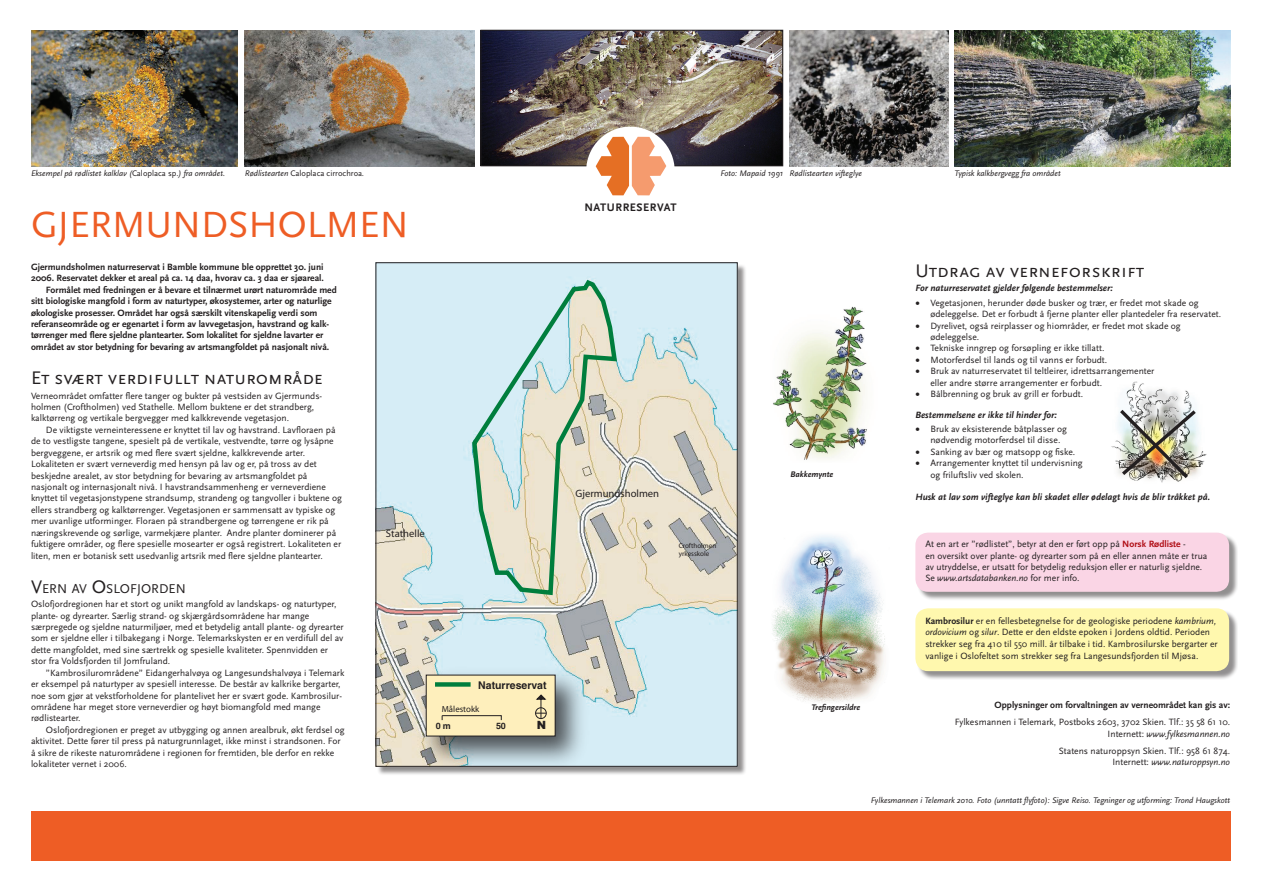
<style>
.page{position:relative;width:1263px;height:893px;background:#fff}
.page>*{position:absolute;margin:0;border:0;box-sizing:border-box;transform-origin:0 0}
.t1{font:38.1px "Scala Sans";color:#ee5d25}
.t2{font:19.05px "Scala Sans Caps";color:#231f20}
.t3{font:13.35px "Scala Sans";color:#231f20}
.t4{font:700 11.4px "Scala Sans";letter-spacing:.05em;color:#231f20}
.t5{font:900 11.32px "Arial";color:#231f20}
.t6{font:10.65px "Myriad";color:#231f20}
.t7{font:700 10.65px "Helvetica";color:#231f20}
.t8{font:9.52px/11.4px "Scala Sans";color:#231f20}
.t9{font:700 9.52px "Scala Sans";color:#231f20}
.t10{font:italic 700 9.52px "Scala Sans";color:#231f20}
.t11{font:8.85px "Myriad";color:#231f20}
.t12{font:700 8.85px "Helvetica";color:#231f20}
.t13{font:italic 8.48px "Scala Sans";color:#231f20}
.t14{font:8.48px "Scala Sans";color:#231f20}
.t15{font:italic 700 8.48px "Scala Sans";color:#231f20}
.t16{font:7.12px/8.6px "Myriad";color:#231f20}
.s1{font-style:normal}
.s2{font-style:italic}
.s3{font-size:19.05px}
.s4{font-weight:700;font-style:italic}
.s5{font-weight:700;color:#b00d15}
.s6{font-weight:700}
</style>
<div class="page">
<img style="left:483px;top:32px;width:298px;height:132px">
<div style="left:481px;top:30px;width:302px;height:136px;border:1px solid #231f20"></div>
<div style="left:31px;top:812px;width:1199px;height:49px;background:#ee5d25"></div>
<img style="left:1111px;top:381px;width:96px;height:102px">
<img style="left:1116px;top:406px;width:83px;height:76px">
<img style="left:773px;top:306px;width:94px;height:154px">
<div style="left:916px;top:609px;width:322px;height:71px;background:#231f20;opacity:.5"></div>
<div style="left:915px;top:608px;width:314px;height:63px;background:#fff8ae;border-radius:13px"></div>
<div style="left:916px;top:534px;width:322px;height:67px;background:#231f20;opacity:.5"></div>
<div style="left:915px;top:533px;width:314px;height:59px;background:#fad5e5;border-radius:13px"></div>
<div style="left:586px;top:127px;width:89px;height:88px;background:#fff;border-radius:50%"></div>
<svg style="left:596px;top:137px;width:70px;height:58px"></svg>
<div style="left:377px;top:264px;width:370px;height:512px;background:#231f20;opacity:.5"></div>
<img style="left:378px;top:265px;width:357px;height:499px">
<svg style="left:470px;top:277px;width:150px;height:321px;background:#cedbd0"></svg>
<img style="left:411px;top:659px;width:185px;height:105px">
<div style="left:426px;top:675px;width:129px;height:61px;background:#feefbc"></div>
<svg style="left:441px;top:715px;width:61px;height:6px"></svg>
<svg style="left:535px;top:694px;width:12px;height:25px"></svg>
<div style="left:435px;top:682px;width:36px;height:5px;background:#007e3d"></div>
<img style="left:31px;top:30px;width:207px;height:136px">
<img style="left:244px;top:30px;width:231px;height:136px">
<img style="left:789px;top:30px;width:160px;height:136px">
<img style="left:954px;top:30px;width:276px;height:136px">
<img style="left:772px;top:535px;width:113px;height:168px">
<p class="t13" style="left:789px;top:168px;width:74px">Rødlistearten vifteglye</p>
<p class="t13" style="left:954px;top:168px;width:108px">Typisk kalkbergvegg fra området</p>
<p class="t13" style="left:31px;top:168px;width:196px">Eksempel på rødlistet kalklav (<span class="s1">Caloplaca sp.</span>) fra området.</p>
<p class="t14" style="left:245px;top:168px;width:121px"><span class="s2">Rødlistearten</span> Caloplaca cirrochroa<span class="s2">.</span></p>
<p class="t13" style="left:720px;top:168px;width:64px">Foto: Mapaid 1991</p>
<h1 class="t1" style="left:31px;top:204px;width:166px">Gjerm unds</h1>
<h1 class="t1" style="left:248px;top:204px;width:56px">holmen</h1>
<p class="t9" style="left:31px;top:262px;width:294px">Gjermundsholmen naturreservat i Bamble kommune ble opprettet 30. juni</p>
<p class="t9" style="left:31px;top:273px;width:294px">2006. Reservatet dekker et areal på ca. 14 daa, hvorav ca. 3 daa er sjøareal.</p>
<p class="t9" style="left:46px;top:285px;width:292px">Formålet med fredningen er å bevare et tilnærmet urørt naturområde med</p>
<p class="t9" style="left:31px;top:296px;width:302px">sitt biologiske mangfold i form av naturtyper, økosystemer, arter og naturlige</p>
<p class="t9" style="left:31px;top:307px;width:288px">økologiske prosesser. Området har også særskilt vitenskapelig verdi som</p>
<p class="t9" style="left:31px;top:319px;width:300px">referanseområde og er egenartet i form av lavvegetasjon, havstrand og kalk-</p>
<p class="t9" style="left:31px;top:330px;width:294px">tørrenger med flere sjeldne plantearter. Som lokalitet for sjeldne lavarter er</p>
<p class="t9" style="left:31px;top:342px;width:300px">området av stor betydning for bevaring av artsmangfoldet på nasjonalt nivå.</p>
<h2 class="t2" style="left:31px;top:368px;width:293px">Et svært verdifullt naturområde</h2>
<p class="t8" style="left:31px;top:390px;width:293px">Verneområdet omfatter flere tanger og bukter på vestsiden av Gjermunds&shy;holmen (Croftholmen) ved Stathelle. Mellom buktene er det strandberg, kalktørreng og vertikale bergvegger med kalkkrevende vegetasjon.</p>
<p class="t8" style="left:31px;top:424px;width:313px;text-indent:15px">De viktigste verneinteressene er knyttet til lav og havstrand. Lavfloraen på de to vestligste tangene, spesielt på de vertikale, vestvendte, tørre og lysåpne bergveggene, er artsrik og med flere svært sjeldne, kalkkrevende arter.<br>Lokaliteten er svært verneverdig med hensyn på lav og er, på tross av det beskjedne arealet, av stor betydning for bevaring av artsmangfoldet på nasjonalt og internasjonalt nivå. I havstrandsammenheng er verneverdiene knyttet til vegetasjonstypene strandsump, strandeng og tangvoller i buktene og ellers strandberg og kalktørrenger. Vegetasjonen er sammensatt av typiske og mer uvanlige utforminger. Floraen på strandbergene og tørrengene er rik på næringskrevende og sørlige, varmekjære planter. Andre planter dominerer på fuktigere områder, og flere spesielle mosearter er også registrert. Lokaliteten er liten, men er botanisk sett usedvanlig artsrik med flere sjeldne plantearter.</p>
<h3 class="t3" style="left:31px;top:581px;width:156px"><span class="s3">V</span>ERN AV <span class="s3">O</span>SLOFJORDEN</h3>
<p class="t8" style="left:31px;top:599px;width:314px">Oslofjordregionen har et stort og unikt mangfold av landskaps- og naturtyper, plante- og dyrearter. Særlig strand- og skjærgårdsområdene har mange særpregede og sjeldne naturmiljøer, med et betydelig antall plante- og dyrearter som er sjeldne eller i tilbakegang i Norge. Telemarkskysten er en verdifull del av dette mangfoldet, med sine særtrekk og spesielle kvaliteter. Spennvidden er stor fra Voldsfjorden til Jomfruland.</p>
<p class="t8" style="left:31px;top:667px;width:315px;text-indent:15px">”Kambrosilurområdene” Eidangerhalvøya og Langesundshalvøya i Telemark er eksempel på naturtyper av spesiell interesse. De består av kalkrike bergarter, noe som gjør at vekstforholdene for plantelivet her er svært gode. Kambrosilur&shy;områdene har meget store verneverdier og høyt biomangfold med mange rødlistearter.</p>
<p class="t8" style="left:31px;top:724px;width:315px;text-indent:15px">Oslofjordregionen er preget av utbygging og annen arealbruk, økt ferdsel og aktivitet. Dette fører til press på naturgrunnlaget, ikke minst i strandsonen. For å sikre de rikeste naturområdene i regionen for fremtiden, ble derfor en rekke lokaliteter vernet i 2006.</p>
<p class="t6" style="left:386px;top:528px;width:40px">Stathelle</p>
<p class="t7" style="left:478px;top:678px;width:70px">Naturreservat</p>
<p class="t11" style="left:442px;top:705px;width:39px">Målestokk</p>
<p class="t12" style="left:436px;top:720px;width:17px">0 m</p>
<p class="t12" style="left:496px;top:720px;width:11px">50</p>
<p class="t5" style="left:537px;top:716px;width:11px">N</p>
<p class="t4" style="left:584px;top:201px;width:94px">NATURRESERVAT</p>
<p class="t6" style="left:576px;top:488px;width:85px">Gjermundsholmen</p>
<p class="t16" style="left:679px;top:542px;width:39px">Croftholmen yrkesskole</p>
<p class="t15" style="left:790px;top:470px;width:44px">Bakkemynte</p>
<h2 class="t2" style="left:915px;top:260px;width:230px">Utdrag av verneforskrift</h2>
<p class="t10" style="left:915px;top:283px;width:199px">For naturreservatet gjelder følgende bestemmelser:</p>
<p class="t8" style="left:930px;top:297px;width:292px;text-indent:-15px">• Vegetasjonen, herunder døde busker og trær, er fredet mot skade og ødeleggelse. Det er forbudt å fjerne planter eller plantedeler fra reservatet.</p>
<p class="t8" style="left:930px;top:320px;width:252px;text-indent:-15px">• Dyrelivet, også reirplasser og hiområder, er fredet mot skade og ødeleggelse.</p>
<p class="t8" style="left:915px;top:343px;width:190px">• Tekniske inngrep og forsøpling er ikke tillatt.</p>
<p class="t8" style="left:915px;top:354px;width:193px">• Motorferdsel til lands og til vanns er forbudt.</p>
<p class="t8" style="left:930px;top:366px;width:226px;text-indent:-15px">• Bruk av naturreservatet til teltleirer, idrettsarrangementer eller andre større arrangementer er forbudt.</p>
<p class="t8" style="left:915px;top:384px;width:169px;line-height:20.4px">• Bålbrenning og bruk av grill er forbudt.<br><span class="s4">Bestemmelsene er ikke til hinder for:</span></p>
<p class="t8" style="left:930px;top:423px;width:138px;text-indent:-15px">• Bruk av eksisterende båtplasser og nødvendig motorferdsel til disse.</p>
<p class="t8" style="left:915px;top:446px;width:161px">• Sanking av bær og matsopp og fiske.</p>
<p class="t8" style="left:930px;top:458px;width:154px;text-indent:-15px">• Arrangementer knyttet til undervisning og friluftsliv ved skolen.</p>
<p class="t10" style="left:915px;top:492px;width:296px">Husk at lav som vifteglye kan bli skadet eller ødelagt hvis de blir tråkket på.</p>
<p class="t8" style="left:925px;top:539px;width:284px">At en art er ”rødlistet”, betyr at den er ført opp på <span class="s5">Norsk Rødliste</span> -<br>en oversikt over plante- og dyrearter som på en eller annen måte er trua av utryddelse, er utsatt for betydelig reduksjon eller er naturlig sjeldne.<br>Se <span class="s2">www.artsdatabanken.no</span> for mer info.</p>
<p class="t8" style="left:925px;top:615px;width:294px"><span class="s6">Kambrosilur</span> er en fellesbetegnelse for de geologiske periodene <span class="s2">kambrium, ordovicium</span> og <span class="s2">silur</span>. Dette er den eldste epoken i Jordens oldtid. Perioden strekker seg fra 410 til 550 mill. år tilbake i tid. Kambrosilurske bergarter er</p>
<p class="t8" style="left:925px;top:651px;width:275px">vanlige i Oslofeltet som strekker seg fra Langesundsfjorden til Mjøsa.</p>
<p class="t15" style="left:811px;top:703px;width:50px">Trefingersildre</p>
<p class="t9" style="left:994px;top:699px;width:237px">Opplysninger om forvaltningen av verneområdet kan gis av:</p>
<p class="t8" style="left:955px;top:716px;width:277px;text-align:right">Fylkesmannen i Telemark, Postboks 2603, 3702 Skien. Tlf.: 35 58 61 10.<br>Internett: <span class="s2">www.fylkesmannen.no</span></p>
<p class="t8" style="left:1059px;top:745px;width:173px;text-align:right">Statens naturoppsyn Skien. Tlf.: 958 61 874.<br>Internett: <span class="s2">www.naturoppsyn.no</span></p>
<p class="t13" style="left:871px;top:796px;width:361px">Fylkesmannen i Telemark 2010. Foto (unntatt flyfoto): Sigve Reiso. Tegninger og utforming: Trond Haugskott</p>
</div>
